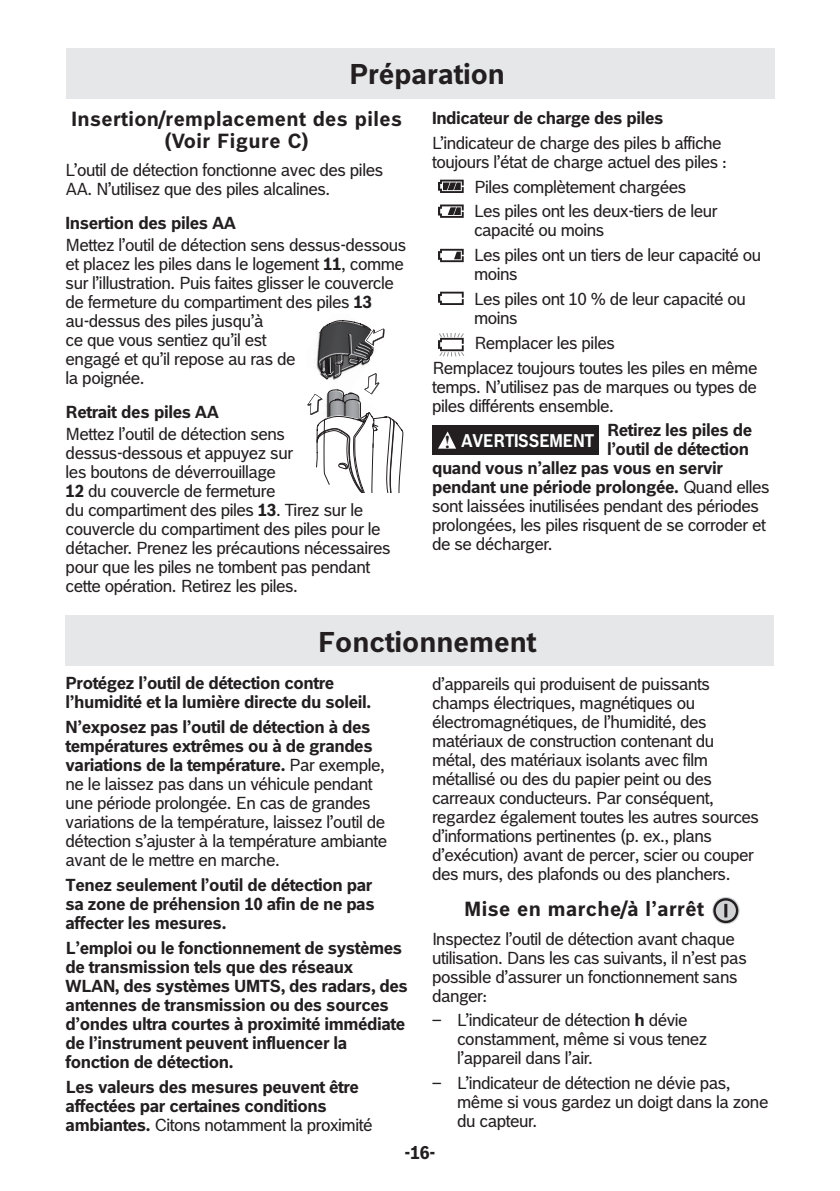
<style>
.page{position:relative;width:840px;height:1191px;background:#fff}
.page>*{position:absolute;margin:0;border:0;box-sizing:border-box;transform-origin:0 0}
.t1{font:700 28px "Bosch Office Sans";color:#231f20}
.t2{font:700 20px/22px "Bosch Office Sans";letter-spacing:.02em;color:#231f20;text-align:center}
.t3{font:700 18px "Bosch Office Sans";letter-spacing:-.025em;color:#fff;scale:.9 1}
.t4{font:700 18px "Bosch Office Sans";color:#231f20}
.t5{font:17px/19px "Bosch Office Sans";letter-spacing:-.025em;color:#231f20}
.t6{font:700 17px/19px "Bosch Office Sans";letter-spacing:-.025em;color:#231f20}
.s1{font-weight:700}
.s2{font-weight:400}
.s3{font-family:"Times New Roman";color:#231f20}
</style>
<div class="page">
<div style="left:66px;top:615px;width:708px;height:51px;background:#e6e7e9"></div>
<svg style="left:712px;top:897px;width:27px;height:27px"></svg>
<svg style="left:713px;top:898px;width:25px;height:25px"></svg>
<svg style="left:438px;top:180px;width:25px;height:13px"></svg>
<svg style="left:438px;top:204px;width:25px;height:14px"></svg>
<svg style="left:438px;top:249px;width:25px;height:13px"></svg>
<svg style="left:438px;top:292px;width:25px;height:13px"></svg>
<svg style="left:438px;top:333px;width:26px;height:24px"></svg>
<div style="left:432px;top:425px;width:166px;height:30px;background:#231f20"></div>
<svg style="left:438px;top:431px;width:18px;height:18px"></svg>
<svg style="left:307px;top:320px;width:97px;height:172px"></svg>
<div style="left:66px;top:48px;width:708px;height:50px;background:#e6e7e9"></div>
<h1 class="t1" style="left:349px;top:57px;width:157px">Préparation</h1>
<p class="t2" style="left:71px;top:108px;width:332px">Insertion/remplacement des piles (Voir Figure C)</p>
<p class="t5" style="left:66px;top:161px;width:319px">L’outil de détection fonctionne avec des piles<br>AA. N’utilisez que des piles alcalines.</p>
<p class="t6" style="left:66px;top:214px;width:172px">Insertion des piles AA</p>
<p class="t5" style="left:66px;top:235px;width:342px">Mettez l’outil de détection sens dessus-dessous et placez les piles dans le logement <span class="s1">11</span>, comme sur l’illustration. Puis faites glisser le couvercle de fermeture du compartiment des piles <span class="s1">13 </span>au-dessus des piles jusqu’à<br>ce que vous sentiez qu’il est<br>engagé et qu’il repose au ras de<br>la poignée.</p>
<p class="t6" style="left:66px;top:402px;width:155px">Retrait des piles AA</p>
<p class="t5" style="left:66px;top:424px;width:326px">Mettez l’outil de détection sens dessus-dessous et appuyez sur<br>les boutons de déverrouillage<br><span class="s1">12</span> du couvercle de fermeture<br>du compartiment des piles <span class="s1">13</span>. Tirez sur le couvercle du compartiment des piles pour le détacher. Prenez les précautions nécessaires pour que les piles ne tombent pas pendant cette opération. Retirez les piles.</p>
<p class="t6" style="left:432px;top:109px;width:233px">Indicateur de charge des piles</p>
<p class="t5" style="left:432px;top:133px;width:296px">L’indicateur de charge des piles b affiche toujours l’état de charge actuel des piles :</p>
<p class="t5" style="left:474px;top:174px;width:245px;line-height:24.8px">Piles complètement chargées<br>Les piles ont les deux-tiers de leur</p>
<p class="t5" style="left:474px;top:218px;width:288px;line-height:24.8px">capacité ou moins<br>Les piles ont un tiers de leur capacité ou</p>
<p class="t5" style="left:474px;top:261px;width:273px;line-height:24.8px">moins<br>Les piles ont 10 % de leur capacité ou</p>
<p class="t5" style="left:474px;top:308px;width:45px">moins</p>
<p class="t5" style="left:474px;top:333px;width:142px">Remplacer les piles</p>
<p class="t5" style="left:432px;top:358px;width:327px">Remplacez toujours toutes les piles en même</p>
<p class="t5" style="left:432px;top:377px;width:326px">temps. N’utilisez pas de marques ou types de piles différents ensemble.</p>
<p class="t6" style="left:606px;top:421px;width:146px">Retirez les piles de</p>
<p class="t6" style="left:606px;top:440px;width:144px">l’outil de détection</p>
<p class="t6" style="left:432px;top:459px;width:292px">quand vous n’allez pas vous en servir</p>
<p class="t6" style="left:432px;top:478px;width:339px">pendant une période prolongée. <span class="s2">Quand elles</span></p>
<p class="t5" style="left:432px;top:496px;width:328px">sont laissées inutilisées pendant des périodes</p>
<p class="t5" style="left:432px;top:515px;width:335px">prolongées, les piles risquent de se corroder et</p>
<p class="t5" style="left:432px;top:534px;width:122px">de se décharger.</p>
<p class="t3" style="left:444px;top:430px;width:168px"><span class="s3">!</span> AVERTISSEMENT</p>
<h1 class="t1" style="left:318px;top:624px;width:219px">Fonctionnement</h1>
<p class="t6" style="left:66px;top:674px;width:307px">Protégez l’outil de détection contre l’humidité et la lumière directe du soleil.</p>
<p class="t5" style="left:66px;top:717px;width:323px"><span class="s1">N’exposez pas l’outil de détection à des températures extrêmes ou à de grandes variations de la température.</span> Par exemple, ne le laissez pas dans un véhicule pendant une période prolongée. En cas de grandes variations de la température, laissez l’outil de détection s’ajuster à la température ambiante avant de le mettre en marche.</p>
<p class="t6" style="left:66px;top:875px;width:310px">Tenez seulement l’outil de détection par sa zone de préhension 10 afin de ne pas affecter les mesures.</p>
<p class="t6" style="left:66px;top:938px;width:344px">L’emploi ou le fonctionnement de systèmes de transmission tels que des réseaux WLAN, des systèmes UMTS, des radars, des antennes de transmission ou des sources d’ondes ultra courtes à proximité immédiate de l’instrument peuvent influencer la fonction de détection.</p>
<p class="t6" style="left:66px;top:1077px;width:308px">Les valeurs des mesures peuvent être affectées par certaines conditions ambiantes. <span class="s2">Citons notamment la proximité</span></p>
<p class="t5" style="left:432px;top:674px;width:328px">d’appareils qui produisent de puissants champs électriques, magnétiques ou électromagnétiques, de l’humidité, des matériaux de construction contenant du métal, des matériaux isolants avec film métallisé ou des du papier peint ou des carreaux conducteurs. Par conséquent, regardez également toutes les autres sources d’informations pertinentes (p. ex., plans d’exécution) avant de percer, scier ou couper des murs, des plafonds ou des planchers.</p>
<p class="t2" style="left:464px;top:898px;width:240px">Mise en marche/à l’arrêt</p>
<p class="t5" style="left:432px;top:928px;width:316px">Inspectez l’outil de détection avant chaque utilisation. Dans les cas suivants, il n’est pas possible d’assurer un fonctionnement sans danger:</p>
<p class="t5" style="left:457px;top:1010px;width:251px;text-indent:-25px">– L’indicateur de détection <span class="s1">h</span> dévie constamment, même si vous tenez l’appareil dans l’air.</p>
<p class="t5" style="left:457px;top:1073px;width:312px;text-indent:-25px">– L’indicateur de détection ne dévie pas, même si vous gardez un doigt dans la zone du capteur.</p>
<p class="t4" style="left:404px;top:1141px;width:32px">-16-</p>
</div>
